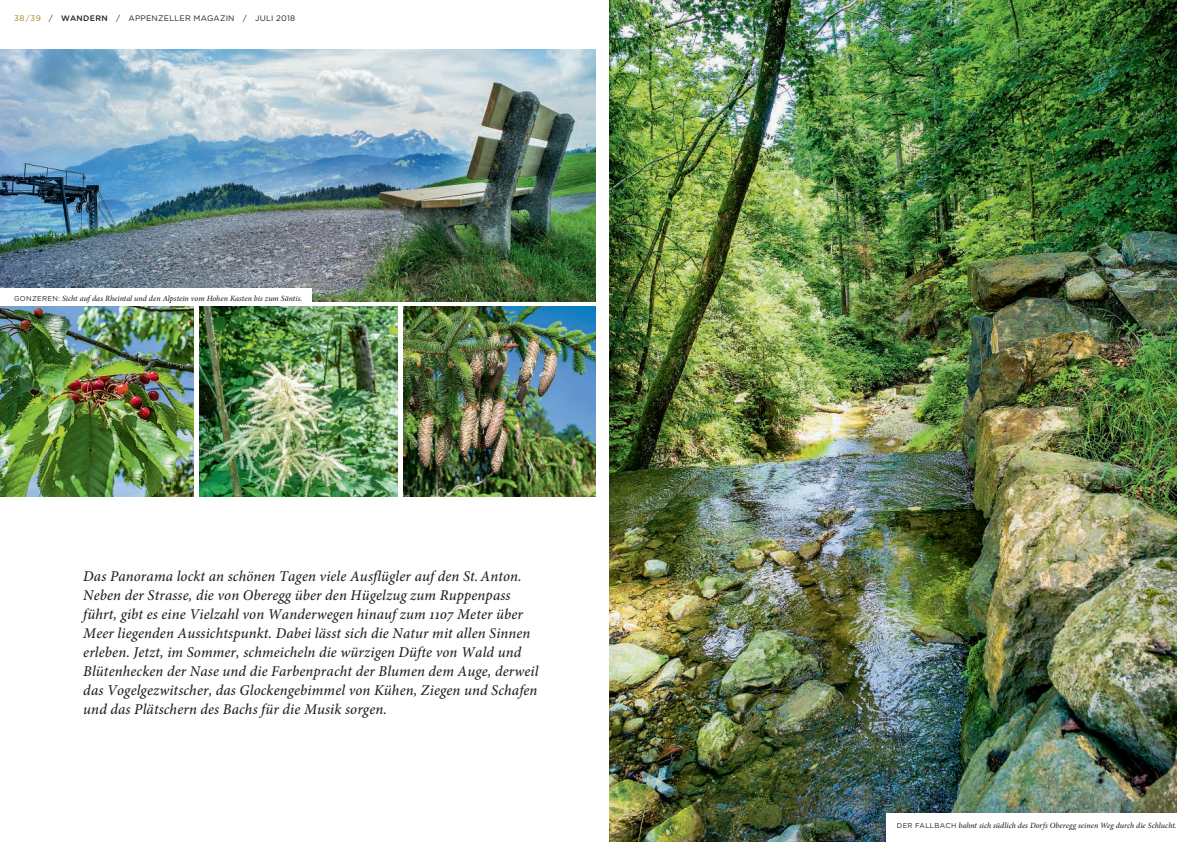
<style>
.page{position:relative;width:1191px;height:842px;background:#fff}
.page>*{position:absolute;margin:0;border:0;box-sizing:border-box;transform-origin:0 0}
.t1{font:italic 500 15px/19px "Minion Pro";letter-spacing:.01em;color:#231f20}
.t2{font:italic 500 8px "Minion Pro";color:#231f20}
.t3{font:8px "Gotham Rounded";letter-spacing:.02em;color:#231f20}
.s1{color:#a08712}
.s2{font-weight:500}
.s3{font-family:"Gotham Rounded";font-weight:400;font-style:normal;font-size:7px}
</style>
<div class="page">
<img style="left:0;top:49px;width:595px;height:252px">
<img style="left:609px;top:0;width:567px;height:842px">
<div style="left:886px;top:814px;width:305px;height:28px;background:#fff"></div>
<div style="left:0;top:288px;width:311px;height:16px;background:#fff"></div>
<img style="left:403px;top:307px;width:192px;height:190px">
<img style="left:0;top:307px;width:193px;height:190px">
<img style="left:199px;top:307px;width:198px;height:190px">
<p class="t3" style="left:14px;top:13px;width:282px"><span class="s1">38 / 39</span> / <span class="s2">WANDERN</span> / APPENZELLER MAGAZIN / JULI 2018</p>
<p class="t2" style="left:14px;top:293px;width:290px"><span class="s3">GONZEREN:</span> Sicht auf das Rheintal und den Alpstein vom Hohen Kasten bis zum Säntis.</p>
<p class="t1" style="left:83px;top:567px;width:457px">Das Panorama lockt an schönen Tagen viele Ausflügler auf den St.Anton.<br>Neben der Strasse, die von Oberegg über den Hügelzug zum Ruppenpass führt, gibt es eine Vielzahl von Wanderwegen hinauf zum 1107 Meter über Meer liegenden Aussichtspunkt. Dabei lässt sich die Natur mit allen Sinnen erleben. Jetzt, im Sommer, schmeicheln die würzigen Düfte von Wald und Blütenhecken der Nase und die Farbenpracht der Blumen dem Auge, derweil das Vogelgezwitscher, das Glockengebimmel von Kühen, Ziegen und Schafen und das Plätschern des Bachs für die Musik sorgen.</p>
<p class="t2" style="left:897px;top:820px;width:281px"><span class="s3">DER FALLBACH</span> bahnt sich südlich des Dorfs Oberegg seinen Weg durch die Schlucht.</p>
</div>
